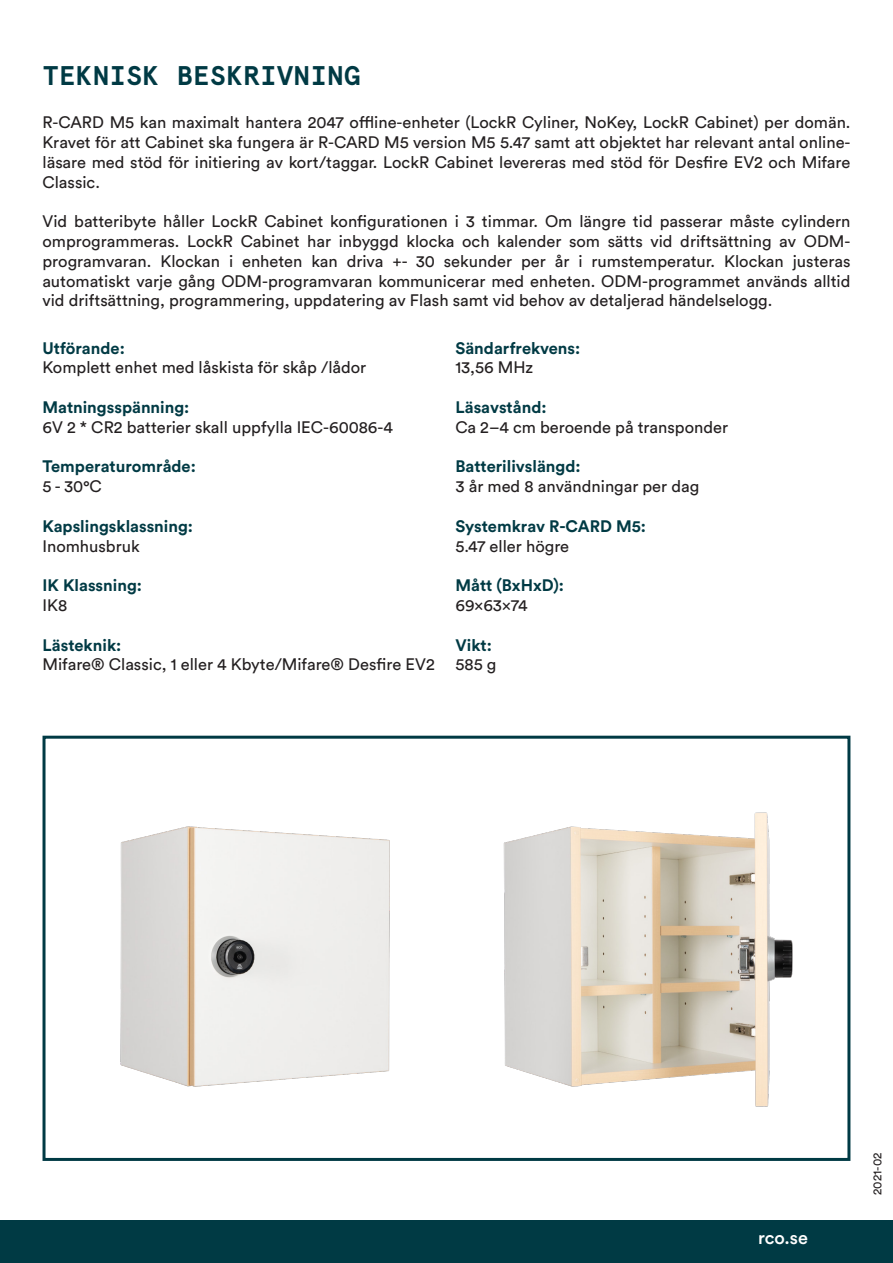
<style>
.page{position:relative;width:893px;height:1263px;background:#fff}
.page>*{position:absolute;margin:0;border:0;box-sizing:border-box;transform-origin:0 0}
.t1{font:700 27px "Apercu Mono Pro";color:#003a44}
.t2{font:500 18px "Circular Std";color:#fff}
.t3{font:16.5px/19.8px "Circular Std";color:#231f20;text-align:justify}
.t4{font:700 16.5px "Circular Std";color:#003a44}
.t5{font:12px "Circular Std";color:#231f20}
</style>
<div class="page">
<div style="left:0;top:1220px;width:893px;height:43px;background:#003a44"></div>
<div style="left:43px;top:736px;width:807px;height:425px;border:3px solid #003a44"></div>
<img style="left:503px;top:812px;width:290px;height:295px">
<img style="left:120px;top:826px;width:270px;height:261px">
<p class="t1" style="left:43px;top:55px;width:320px">TEKNISK BESKRIVNING</p>
<p class="t3" style="left:43px;top:112px;width:809px">R-CARD M5 kan maximalt hantera 2047 offline-enheter (LockR Cyliner, NoKey, LockR Cabinet) per domän.<br>Kravet för att Cabinet ska fungera är R-CARD M5 version M5 5.47 samt att objektet har relevant antal online&shy;läsare med stöd för initiering av kort/taggar. LockR Cabinet levereras med stöd för Desfire EV2 och Mifare Classic.</p>
<p class="t3" style="left:43px;top:211px;width:809px">Vid batteribyte håller LockR Cabinet konfigurationen i 3 timmar. Om längre tid passerar måste cylindern omprogrammeras. LockR Cabinet har inbyggd klocka och kalender som sätts vid driftsättning av ODM&shy;programvaran. Klockan i enheten kan driva +- 30 sekunder per år i rumstemperatur. Klockan justeras automatiskt varje gång ODM-programvaran kommunicerar med enheten. ODM-programmet används alltid vid driftsättning, programmering, uppdatering av Flash samt vid behov av detaljerad händelselogg.</p>
<p class="t4" style="left:43px;top:337px;width:84px">Utförande:</p>
<p class="t3" style="left:43px;top:357px;width:325px">Komplett enhet med låskista för skåp /lådor</p>
<p class="t4" style="left:43px;top:396px;width:148px">Matningsspänning:</p>
<p class="t3" style="left:43px;top:417px;width:352px">6V 2 * CR2 batterier skall uppfylla IEC-60086-4</p>
<p class="t4" style="left:43px;top:456px;width:155px">Temperaturområde:</p>
<p class="t3" style="left:43px;top:476px;width:61px">5 - 30°C</p>
<p class="t4" style="left:43px;top:515px;width:152px">Kapslingsklassning:</p>
<p class="t3" style="left:43px;top:536px;width:99px">Inomhusbruk</p>
<p class="t4" style="left:43px;top:575px;width:101px">IK Klassning:</p>
<p class="t3" style="left:43px;top:595px;width:26px">IK8</p>
<p class="t4" style="left:43px;top:634px;width:80px">Lästeknik:</p>
<p class="t3" style="left:43px;top:654px;width:394px">Mifare® Classic, 1 eller 4 Kbyte/Mifare® Desfire EV2</p>
<p class="t4" style="left:455px;top:337px;width:126px">Sändarfrekvens:</p>
<p class="t3" style="left:455px;top:357px;width:79px">13,56 MHz</p>
<p class="t4" style="left:455px;top:396px;width:93px">Läsavstånd:</p>
<p class="t3" style="left:455px;top:417px;width:274px">Ca 2–4 cm beroende på transponder</p>
<p class="t4" style="left:455px;top:456px;width:127px">Batterilivslängd:</p>
<p class="t3" style="left:455px;top:476px;width:245px">3 år med 8 användningar per dag</p>
<p class="t4" style="left:455px;top:515px;width:192px">Systemkrav R-CARD M5:</p>
<p class="t3" style="left:455px;top:536px;width:115px">5.47 eller högre</p>
<p class="t4" style="left:455px;top:575px;width:110px">Mått (BxHxD):</p>
<p class="t3" style="left:455px;top:595px;width:74px">69x63x74</p>
<p class="t4" style="left:455px;top:634px;width:38px">Vikt:</p>
<p class="t3" style="left:455px;top:654px;width:42px">585 g</p>
<p class="t2" style="left:758px;top:1226px;width:51px">rco.se</p>
<p class="t5" style="left:870px;top:1195px;width:44px;rotate:-90deg">2021-02</p>
</div>
